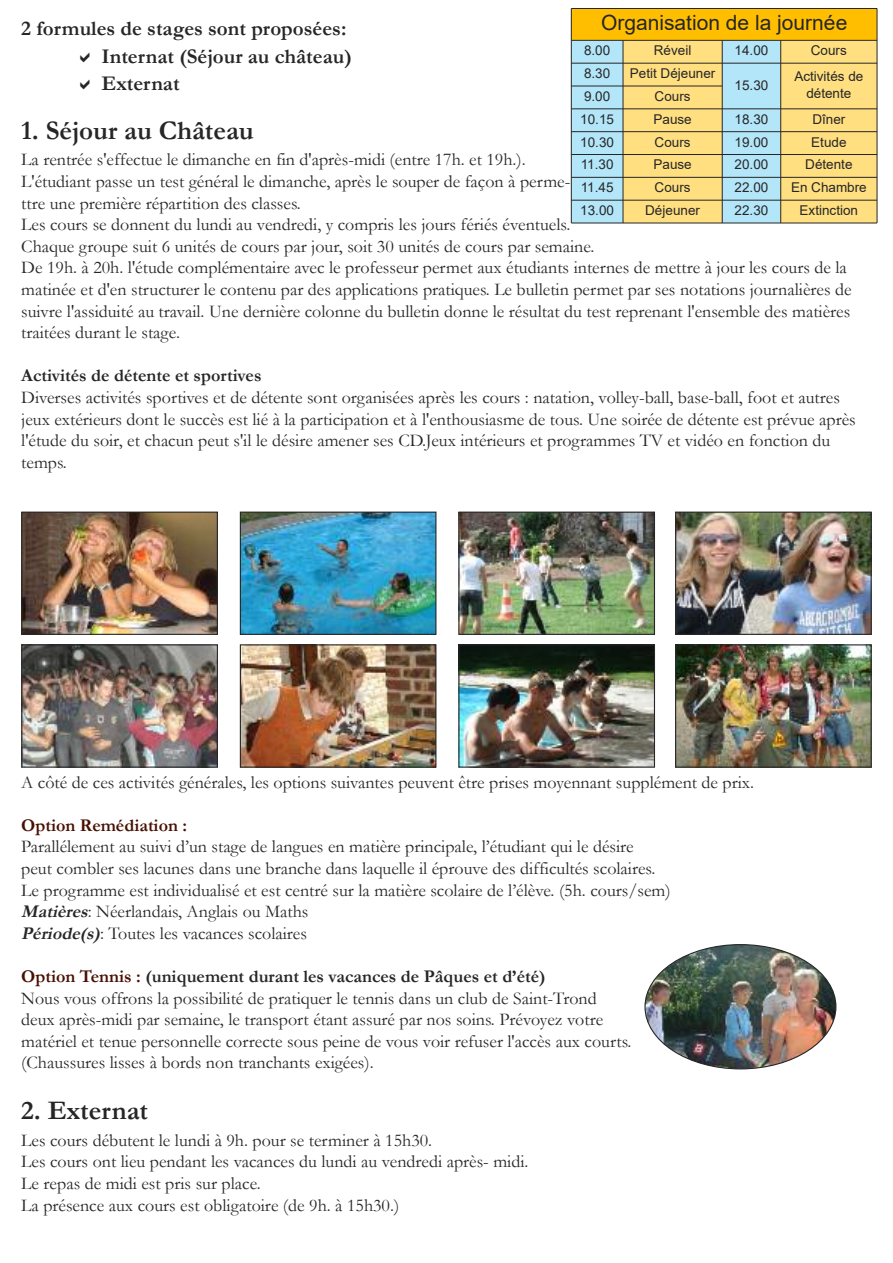
<style>
.page{position:relative;width:893px;height:1263px;background:#fff}
.page>*{position:absolute;margin:0;border:0;box-sizing:border-box;transform-origin:0 0}
.t1{font:700 27px "Garamond";color:#272627}
.t2{font:700 21px/27.5px "Garamond";color:#272627}
.t3{font:21px "Arial";color:#272627}
.t4{font:18px/21.6px "Garamond";color:#272627}
.t5{font:700 18px "Garamond";color:#272627}
.t6{font:700 18px "Garamond";color:#471000}
.t7{font:13.5px "Arial";color:#272627}
.s1{font-weight:700;font-style:italic}
.s2{font-weight:700;color:#471000}
.s3{font-weight:700}
</style>
<div class="page">
<img style="left:644px;top:944px;width:192px;height:125px">
<img style="left:23px;top:514px;width:193px;height:119px">
<div style="left:21px;top:512px;width:197px;height:123px;border:1px solid #272627"></div>
<img style="left:242px;top:514px;width:192px;height:119px">
<div style="left:240px;top:512px;width:196px;height:123px;border:1px solid #272627"></div>
<img style="left:460px;top:514px;width:193px;height:119px">
<div style="left:458px;top:512px;width:197px;height:123px;border:1px solid #272627"></div>
<img style="left:677px;top:514px;width:193px;height:119px">
<div style="left:675px;top:512px;width:197px;height:123px;border:1px solid #272627"></div>
<img style="left:23px;top:646px;width:193px;height:120px">
<div style="left:21px;top:644px;width:197px;height:124px;border:1px solid #272627"></div>
<img style="left:242px;top:646px;width:192px;height:120px">
<div style="left:240px;top:644px;width:196px;height:124px;border:1px solid #272627"></div>
<img style="left:460px;top:646px;width:193px;height:120px">
<div style="left:458px;top:644px;width:197px;height:124px;border:1px solid #272627"></div>
<img style="left:677px;top:646px;width:193px;height:120px">
<div style="left:675px;top:644px;width:197px;height:124px;border:1px solid #272627"></div>
<div style="left:571px;top:9px;width:306px;height:31px;background:#ffbf00"></div>
<div style="left:571px;top:40px;width:52px;height:23px;background:#b3e6f9"></div>
<div style="left:623px;top:40px;width:99px;height:23px;background:#ffdf80"></div>
<div style="left:722px;top:40px;width:59px;height:23px;background:#b3e6f9"></div>
<div style="left:781px;top:40px;width:96px;height:23px;background:#ffdf80"></div>
<div style="left:571px;top:63px;width:52px;height:23px;background:#b3e6f9"></div>
<div style="left:623px;top:63px;width:99px;height:23px;background:#ffdf80"></div>
<div style="left:722px;top:63px;width:59px;height:46px;background:#b3e6f9"></div>
<div style="left:781px;top:63px;width:96px;height:46px;background:#ffdf80"></div>
<div style="left:571px;top:86px;width:52px;height:23px;background:#b3e6f9"></div>
<div style="left:623px;top:86px;width:99px;height:23px;background:#ffdf80"></div>
<div style="left:571px;top:109px;width:52px;height:23px;background:#b3e6f9"></div>
<div style="left:623px;top:109px;width:99px;height:23px;background:#ffdf80"></div>
<div style="left:722px;top:109px;width:59px;height:23px;background:#b3e6f9"></div>
<div style="left:781px;top:109px;width:96px;height:23px;background:#ffdf80"></div>
<div style="left:571px;top:132px;width:52px;height:22px;background:#b3e6f9"></div>
<div style="left:623px;top:132px;width:99px;height:22px;background:#ffdf80"></div>
<div style="left:722px;top:132px;width:59px;height:22px;background:#b3e6f9"></div>
<div style="left:781px;top:132px;width:96px;height:22px;background:#ffdf80"></div>
<div style="left:571px;top:154px;width:52px;height:23px;background:#b3e6f9"></div>
<div style="left:623px;top:154px;width:99px;height:23px;background:#ffdf80"></div>
<div style="left:722px;top:154px;width:59px;height:23px;background:#b3e6f9"></div>
<div style="left:781px;top:154px;width:96px;height:23px;background:#ffdf80"></div>
<div style="left:571px;top:177px;width:52px;height:23px;background:#b3e6f9"></div>
<div style="left:623px;top:177px;width:99px;height:23px;background:#ffdf80"></div>
<div style="left:722px;top:177px;width:59px;height:23px;background:#b3e6f9"></div>
<div style="left:781px;top:177px;width:96px;height:23px;background:#ffdf80"></div>
<div style="left:571px;top:200px;width:52px;height:23px;background:#b3e6f9"></div>
<div style="left:623px;top:200px;width:99px;height:23px;background:#ffdf80"></div>
<div style="left:722px;top:200px;width:59px;height:23px;background:#b3e6f9"></div>
<div style="left:781px;top:200px;width:96px;height:23px;background:#ffdf80"></div>
<hr style="left:571px;top:9px;width:1px;height:214px;background:#272627">
<hr style="left:623px;top:40px;width:1px;height:183px;background:#272627">
<hr style="left:722px;top:40px;width:1px;height:183px;background:#272627">
<hr style="left:780px;top:40px;width:1px;height:183px;background:#272627">
<hr style="left:877px;top:9px;width:1px;height:214px;background:#272627">
<hr style="left:571px;top:8px;width:306px;height:1px;background:#272627">
<hr style="left:571px;top:40px;width:306px;height:1px;background:#272627">
<hr style="left:571px;top:63px;width:306px;height:1px;background:#272627">
<hr style="left:571px;top:86px;width:151px;height:1px;background:#272627">
<hr style="left:571px;top:109px;width:306px;height:1px;background:#272627">
<hr style="left:571px;top:131px;width:306px;height:1px;background:#272627">
<hr style="left:571px;top:154px;width:306px;height:1px;background:#272627">
<hr style="left:571px;top:177px;width:306px;height:1px;background:#272627">
<hr style="left:571px;top:200px;width:306px;height:1px;background:#272627">
<hr style="left:571px;top:223px;width:306px;height:1px;background:#272627">
<p class="t3" style="left:601px;top:11px;width:248px">Organisation de la journée</p>
<p class="t7" style="left:584px;top:43px;width:28px">8.00</p>
<p class="t7" style="left:654px;top:43px;width:39px">réveil</p>
<p class="t7" style="left:735px;top:43px;width:35px">14.00</p>
<p class="t7" style="left:811px;top:43px;width:38px">Cours</p>
<p class="t7" style="left:584px;top:66px;width:28px">8.30</p>
<p class="t7" style="left:630px;top:66px;width:87px">Petit déjeuner</p>
<p class="t7" style="left:735px;top:77px;width:35px">15.30</p>
<p class="t2" style="left:102px;top:15px;width:252px;text-indent:-80px">2 formules de stages sont proposées:<br>Internat (Séjour au château)<br>Externat</p>
<h1 class="t1" style="left:21px;top:116px;width:234px">1. Séjour au Château</h1>
<p class="t4" style="left:21px;top:149px;width:832px">La rentrée s'effectue le dimanche en fin d'après-midi (entre 17h. et 19h.).<br>L'étudiant passe un test général le dimanche, après le souper de façon à perme-<br>ttre une première répartition des classes.<br>Les cours se donnent du lundi au vendredi, y compris les jours fériés éventuels.<br>Chaque groupe suit 6 unités de cours par jour, soit 30 unités de cours par semaine.<br>De 19h. à 20h. l'étude complémentaire avec le professeur permet aux étudiants internes de mettre à jour les cours de la matinée et d'en structurer le contenu par des applications pratiques. Le bulletin permet par ses notations journalières de suivre l'assiduité au travail. Une dernière colonne du bulletin donne le résultat du test reprenant l'ensemble des matières traitées durant le stage.</p>
<p class="t5" style="left:21px;top:366px;width:242px">Activités de détente et sportives</p>
<p class="t4" style="left:21px;top:387px;width:836px">Diverses activités sportives et de détente sont organisées après les cours : natation, volley-ball, base-ball, foot et autres jeux extérieurs dont le succès est lié à la participation et à l'enthousiasme de tous. Une soirée de détente est prévue après l'étude du soir, et chacun peut s'il le désire amener ses CD.Jeux intérieurs et programmes TV et vidéo en fonction du temps.</p>
<p class="t7" style="left:794px;top:69px;width:71px">activités de</p>
<p class="t7" style="left:584px;top:89px;width:28px">9.00</p>
<p class="t7" style="left:655px;top:89px;width:38px">Cours</p>
<p class="t7" style="left:806px;top:85px;width:47px">détente</p>
<p class="t7" style="left:580px;top:112px;width:35px">10.15</p>
<p class="t7" style="left:653px;top:112px;width:40px">Pause</p>
<p class="t7" style="left:735px;top:112px;width:35px">18.30</p>
<p class="t7" style="left:812px;top:112px;width:35px">dîner</p>
<p class="t7" style="left:580px;top:134px;width:35px">10.30</p>
<p class="t7" style="left:655px;top:134px;width:38px">Cours</p>
<p class="t7" style="left:735px;top:134px;width:35px">19.00</p>
<p class="t7" style="left:811px;top:134px;width:37px">etude</p>
<p class="t7" style="left:581px;top:157px;width:34px">11.30</p>
<p class="t7" style="left:653px;top:157px;width:40px">Pause</p>
<p class="t7" style="left:735px;top:157px;width:35px">20.00</p>
<p class="t7" style="left:805px;top:157px;width:49px">détente</p>
<p class="t7" style="left:581px;top:180px;width:34px">11.45</p>
<p class="t7" style="left:655px;top:180px;width:38px">Cours</p>
<p class="t7" style="left:735px;top:180px;width:35px">22.00</p>
<p class="t7" style="left:791px;top:180px;width:77px">en Chambre</p>
<p class="t7" style="left:580px;top:203px;width:35px">13.00</p>
<p class="t7" style="left:645px;top:203px;width:56px">déjeuner</p>
<p class="t7" style="left:735px;top:203px;width:35px">22.30</p>
<p class="t7" style="left:800px;top:203px;width:60px">extinction</p>
<p class="t4" style="left:21px;top:771px;width:734px">A côté de ces activités générales, les options suivantes peuvent être prises moyennant supplément de prix.</p>
<p class="t6" style="left:21px;top:815px;width:167px">Option Remédiation :</p>
<p class="t4" style="left:21px;top:836px;width:651px">Parallélement au suivi d’un stage de langues en matière principale, l’étudiant qui le désire<br>peut combler ses lacunes dans une branche dans laquelle il éprouve des difficultés scolaires.<br>Le programme est individualisé et est centré sur la matière scolaire de l’élève. (5h. cours/sem)<br><span class="s1">Matières</span>: Néerlandais, Anglais ou Maths<br><span class="s1">Période(s)</span>: Toutes les vacances scolaires</p>
<p class="t4" style="left:21px;top:966px;width:612px"><span class="s2">Option Tennis :</span> <span class="s3">(uniquement durant les vacances de Pâques et d’été)<br></span>Nous vous offrons la possibilité de pratiquer le tennis dans un club de Saint-Trond deux après-midi par semaine, le transport étant assuré par nos soins. Prévoyez votre matériel et tenue personnelle correcte sous peine de vous voir refuser l'accès aux courts. (Chaussures lisses à bords non tranchants exigées).</p>
<h1 class="t1" style="left:21px;top:1096px;width:128px">2. Externat</h1>
<p class="t4" style="left:21px;top:1130px;width:509px">Les cours débutent le lundi à 9h. pour se terminer à 15h30.<br>Les cours ont lieu pendant les vacances du lundi au vendredi après- midi.<br>Le repas de midi est pris sur place.<br>La présence aux cours est obligatoire (de 9h. à 15h30.)</p>
</div>
